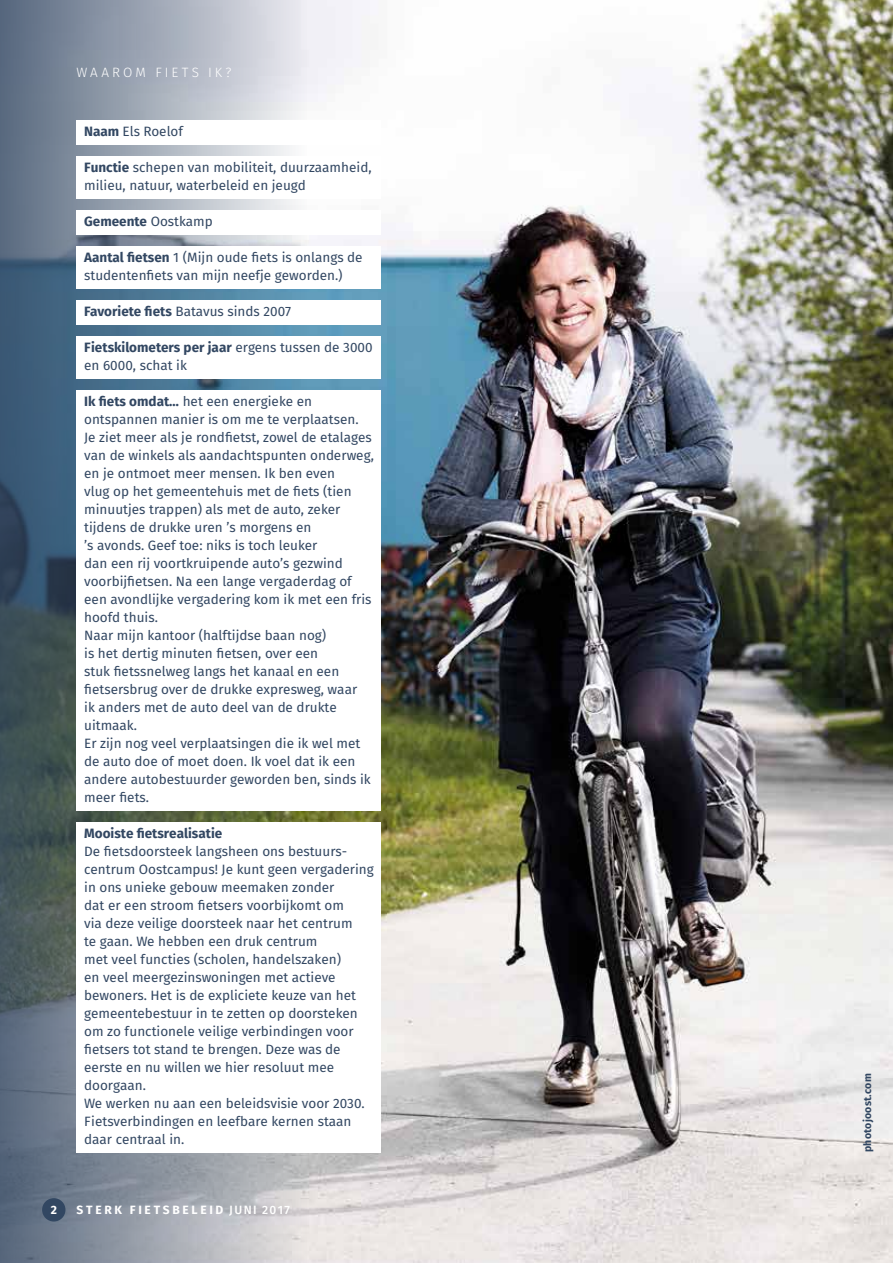
<style>
.page{position:relative;width:893px;height:1263px;background:#fff}
.page>*{position:absolute;margin:0;border:0;box-sizing:border-box;transform-origin:0 0}
.t1{font:13.5px/18px "Fira Sans";color:#324762}
.t2{font:700 13.5px "Fira Sans";color:#324762}
.t3{font:300 13.5px "Fira Sans";letter-spacing:.22em;color:#fff}
.t4{font:700 12px "Fira Sans";letter-spacing:.225em;color:#fff}
.t5{font:700 10.5px "Fira Sans";letter-spacing:.025em;color:#324762}
.s1{font-weight:700}
.s2{font-weight:400}
.s3{font-weight:500}
</style>
<div class="page">
<img style="left:306px;top:0;width:587px;height:1263px">
<svg style="left:0;top:0;width:306px;height:1263px;background:#768592"></svg>
<div style="left:42px;top:1198px;width:23px;height:23px;background:#324762;border-radius:50%"></div>
<div style="left:77px;top:120px;width:304px;height:24px;background:#fff"></div>
<div style="left:77px;top:156px;width:304px;height:42px;background:#fff"></div>
<div style="left:77px;top:210px;width:304px;height:24px;background:#fff"></div>
<div style="left:77px;top:246px;width:304px;height:42px;background:#fff"></div>
<div style="left:77px;top:300px;width:304px;height:24px;background:#fff"></div>
<div style="left:77px;top:336px;width:304px;height:42px;background:#fff"></div>
<div style="left:77px;top:390px;width:304px;height:420px;background:#fff"></div>
<div style="left:77px;top:822px;width:304px;height:330px;background:#fff"></div>
<p class="t3" style="left:77px;top:62px;width:156px">WAAROM FIETS IK?</p>
<p class="t1" style="left:84px;top:123px;width:100px"><span class="s1">Naam</span> Els Roelof</p>
<p class="t1" style="left:84px;top:159px;width:289px"><span class="s1">Functie</span> schepen van mobiliteit, duurzaamheid, milieu, natuur, waterbeleid en jeugd</p>
<p class="t2" style="left:84px;top:212px;width:130px">Gemeente <span class="s2">Oostkamp</span></p>
<p class="t1" style="left:84px;top:249px;width:280px"><span class="s1">Aantal fietsen</span> 1 (Mijn oude fiets is onlangs de studentenfiets van mijn neefje geworden.)</p>
<p class="t1" style="left:84px;top:303px;width:208px"><span class="s1">Favoriete fiets</span> Batavus sinds 2007</p>
<p class="t1" style="left:84px;top:339px;width:290px"><span class="s1">Fietskilometers per jaar</span> ergens tussen de 3000 en 6000, schat ik</p>
<p class="t1" style="left:84px;top:393px;width:291px"><span class="s1">Ik fiets omdat…</span> het een energieke en ontspannen manier is om me te verplaatsen.<br>Je ziet meer als je rondfietst, zowel de etalages van de winkels als aandachtspunten onderweg, en je ontmoet meer mensen. Ik ben even<br>vlug op het gemeentehuis met de fiets (tien minuutjes trappen) als met de auto, zeker tijdens de drukke uren ’s morgens en<br>’s avonds. Geef toe: niks is toch leuker<br>dan een rij voortkruipende auto’s gezwind voorbijfietsen. Na een lange vergaderdag of een avondlijke vergadering kom ik met een fris hoofd thuis.<br>Naar mijn kantoor (halftijdse baan nog)<br>is het dertig minuten fietsen, over een<br>stuk fietssnelweg langs het kanaal en een fietsersbrug over de drukke expresweg, waar<br>ik anders met de auto deel van de drukte uitmaak.<br>Er zijn nog veel verplaatsingen die ik wel met de auto doe of moet doen. Ik voel dat ik een andere autobestuurder geworden ben, sinds ik meer fiets.</p>
<p class="t2" style="left:84px;top:824px;width:140px">Mooiste fietsrealisatie</p>
<p class="t1" style="left:84px;top:843px;width:291px">De fietsdoorsteek langsheen ons bestuurs&shy;centrum Oostcampus! Je kunt geen vergadering in ons unieke gebouw meemaken zonder<br>dat er een stroom fietsers voorbijkomt om<br>via deze veilige doorsteek naar het centrum<br>te gaan. We hebben een druk centrum<br>met veel functies (scholen, handelszaken)<br>en veel meergezinswoningen met actieve bewoners. Het is de expliciete keuze van het gemeentebestuur in te zetten op doorsteken om zo functionele veilige verbindingen voor fietsers tot stand te brengen. Deze was de eerste en nu willen we hier resoluut mee doorgaan.<br>We werken nu aan een beleidsvisie voor 2030.<br>Fietsverbindingen en leefbare kernen staan daar centraal in.</p>
<p class="t4" style="left:51px;top:1201px;width:8px">2</p>
<p class="t4" style="left:77px;top:1201px;width:215px">STERK FIETSBELEID <span class="s3">JUNI 2017</span></p>
<p class="t5" style="left:860px;top:1152px;width:80px;rotate:-90deg">photojoost.com</p>
</div>
